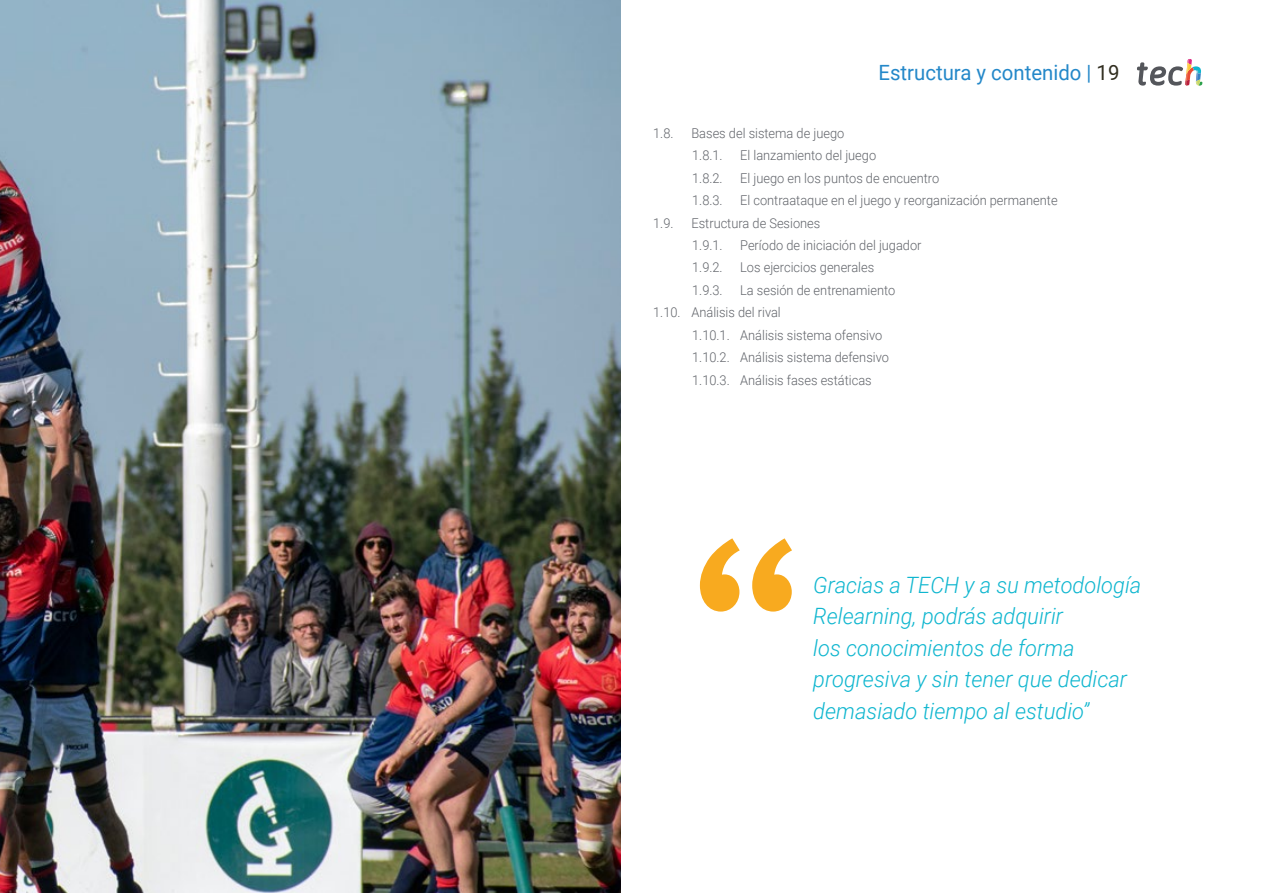
<style>
.page{position:relative;width:1263px;height:893px;background:#fff}
.page>*{position:absolute;margin:0;border:0;box-sizing:border-box;transform-origin:0 0}
.t1{font:italic 300 22.5px/31.5px "Roboto";color:#0fb6cf}
.t2{font:21px "Roboto";color:#2488c9}
.t3{font:300 13.5px/22.5px "Roboto";color:#61646a;scale:.95 1}
.s1{color:#312e20}
</style>
<div class="page">
<img style="left:0;top:0;width:621px;height:893px">
<svg style="left:700px;top:538px;width:92px;height:74px"></svg>
<svg style="left:1137px;top:59px;width:65px;height:27px"></svg>
<h2 class="t2" style="left:878px;top:57px;width:242px">Estructura y contenido | <span class="s1">19</span></h2>
<p class="t3" style="left:653px;top:121px;width:23px">1.8.</p>
<p class="t3" style="left:691px;top:121px;width:162px">Bases del sistema de juego<br>1.8.1.</p>
<p class="t3" style="left:740px;top:144px;width:145px">El lanzamiento del juego</p>
<p class="t3" style="left:692px;top:166px;width:34px">1.8.2.</p>
<p class="t3" style="left:740px;top:166px;width:211px">El juego en los puntos de encuentro</p>
<p class="t3" style="left:692px;top:188px;width:34px">1.8.3.</p>
<p class="t3" style="left:740px;top:188px;width:336px">El contraataque en el juego y reorganización permanente</p>
<p class="t3" style="left:653px;top:211px;width:23px">1.9.</p>
<p class="t3" style="left:691px;top:211px;width:137px">Estructura de Sesiones<br>1.9.1.</p>
<p class="t3" style="left:740px;top:233px;width:192px">Período de iniciación del jugador</p>
<p class="t3" style="left:692px;top:256px;width:34px">1.9.2.</p>
<p class="t3" style="left:740px;top:256px;width:143px">Los ejercicios generales</p>
<p class="t3" style="left:692px;top:278px;width:34px">1.9.3.</p>
<p class="t3" style="left:653px;top:278px;width:256px;text-indent:87px">La sesión de entrenamiento<br>1.10. Análisis del rival</p>
<p class="t3" style="left:692px;top:323px;width:209px">1.10.1. Análisis sistema ofensivo<br>1.10.2. Análisis sistema defensivo<br>1.10.3. Análisis fases estáticas</p>
<h1 class="t1" style="left:813px;top:568px;width:330px">Gracias a TECH y a su metodología<br>Relearning, podrás adquirir<br>los conocimientos de forma progresiva y sin tener que dedicar demasiado tiempo al estudio”</h1>
</div>
